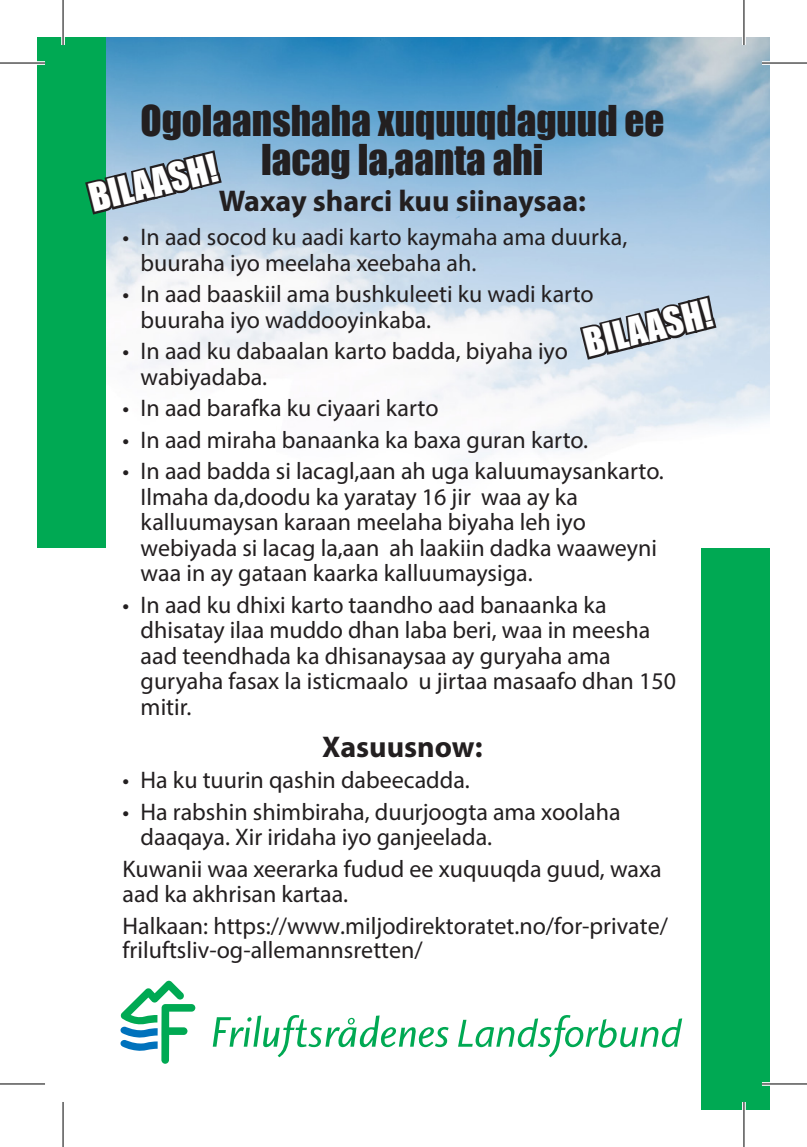
<style>
.page{position:relative;width:807px;height:1147px;background:#fff}
.page>*{position:absolute;margin:0;border:0;box-sizing:border-box;transform-origin:0 0}
.t1{font:39px/39px "Impact";color:#231f20;text-align:center}
.t2{font:36px "Impact";color:#fff}
.t3{font:700 30px "Myriad Pro";color:#231f20}
.t4{font:24px/25.5px "Myriad Pro";color:#231f20}
</style>
<div class="page">
<img style="left:106px;top:37px;width:663px;height:426px">
<div style="left:701px;top:548px;width:68px;height:561px;background:#00a953"></div>
<div style="left:37px;top:37px;width:69px;height:511px;background:#00a953"></div>
<svg style="left:577px;top:277px;width:142px;height:85px;background:#9ba6b2"></svg>
<svg style="left:85px;top:132px;width:139px;height:85px;background:#6a9198"></svg>
<svg style="left:120px;top:980px;width:75px;height:83px"></svg>
<svg style="left:213px;top:1015px;width:235px;height:42px"></svg>
<svg style="left:458px;top:1015px;width:224px;height:42px"></svg>
<svg style="left:37px;top:61px;width:8px;height:4px"></svg>
<hr style="left:761px;top:61px;width:45px;height:4px;background:#fff">
<hr style="left:761px;top:1082px;width:45px;height:3px;background:#fff">
<svg style="left:61px;top:37px;width:4px;height:8px"></svg>
<svg style="left:741px;top:0;width:4px;height:45px"></svg>
<svg style="left:741px;top:1102px;width:4px;height:44px"></svg>
<hr style="left:0;top:62px;width:45px;height:2px;background:#000">
<hr style="left:761px;top:62px;width:45px;height:2px;background:#000">
<hr style="left:0;top:1083px;width:45px;height:1px;background:#000">
<hr style="left:761px;top:1083px;width:45px;height:1px;background:#000">
<hr style="left:62px;top:0;width:2px;height:45px;background:#000">
<hr style="left:62px;top:1101px;width:2px;height:45px;background:#000">
<hr style="left:743px;top:0;width:1px;height:45px;background:#000">
<hr style="left:743px;top:1101px;width:1px;height:45px;background:#000">
<p class="t1" style="left:140px;top:101px;width:525px">Ogolaanshaha xuquuqdaguud ee lacag la,aanta ahi</p>
<p class="t3" style="left:219px;top:182px;width:368px">Waxay sharci kuu siinaysaa:</p>
<p class="t4" style="left:141px;top:224px;width:488px;text-indent:-18px">• In aad socod ku aadi karto kaymaha ama duurka, buuraha iyo meelaha xeebaha ah.</p>
<p class="t4" style="left:141px;top:281px;width:454px;text-indent:-18px">• In aad baaskiil ama bushkuleeti ku wadi karto buuraha iyo waddooyinkaba.</p>
<p class="t4" style="left:141px;top:338px;width:428px;text-indent:-18px">• In aad ku dabaalan karto badda, biyaha iyo wabiyadaba.</p>
<p class="t4" style="left:123px;top:395px;width:317px">• In aad barafka ku ciyaari karto</p>
<p class="t4" style="left:123px;top:426px;width:467px">• In aad miraha banaanka ka baxa guran karto.</p>
<p class="t4" style="left:141px;top:458px;width:524px;text-indent:-18px">• In aad badda si lacagl,aan ah uga kaluumaysankarto.<br>Ilmaha da,doodu ka yaratay 16 jir waa ay ka kalluumaysan karaan meelaha biyaha leh iyo webiyada si lacag la,aan ah laakiin dadka waaweyni waa in ay gataan kaarka kalluumaysiga.</p>
<p class="t4" style="left:141px;top:591px;width:536px;text-indent:-18px">• In aad ku dhixi karto taandho aad banaanka ka dhisatay ilaa muddo dhan laba beri, waa in meesha aad teendhada ka dhisanaysaa ay guryaha ama guryaha fasax la isticmaalo u jirtaa masaafo dhan 150 mitir.</p>
<p class="t3" style="left:322px;top:727px;width:162px">Xasuusnow:</p>
<p class="t4" style="left:123px;top:767px;width:348px">• Ha ku tuurin qashin dabeecadda.</p>
<p class="t4" style="left:141px;top:798px;width:481px;text-indent:-18px">• Ha rabshin shimbiraha, duurjoogta ama xoolaha daaqaya. Xir iridaha iyo ganjeelada.</p>
<p class="t4" style="left:123px;top:855px;width:540px">Kuwanii waa xeerarka fudud ee xuquuqda guud, waxa aad ka akhrisan kartaa.</p>
<p class="t4" style="left:123px;top:913px;width:546px;line-height:24.6px">Halkaan: https://www.miljodirektoratet.no/for-private/ friluftsliv-og-allemannsretten/</p>
<p class="t2" style="left:83px;top:171px;width:132px;rotate:-14deg">BILAASH!</p>
<p class="t2" style="left:577px;top:316px;width:132px;rotate:-14deg">BILAASH!</p>
</div>
